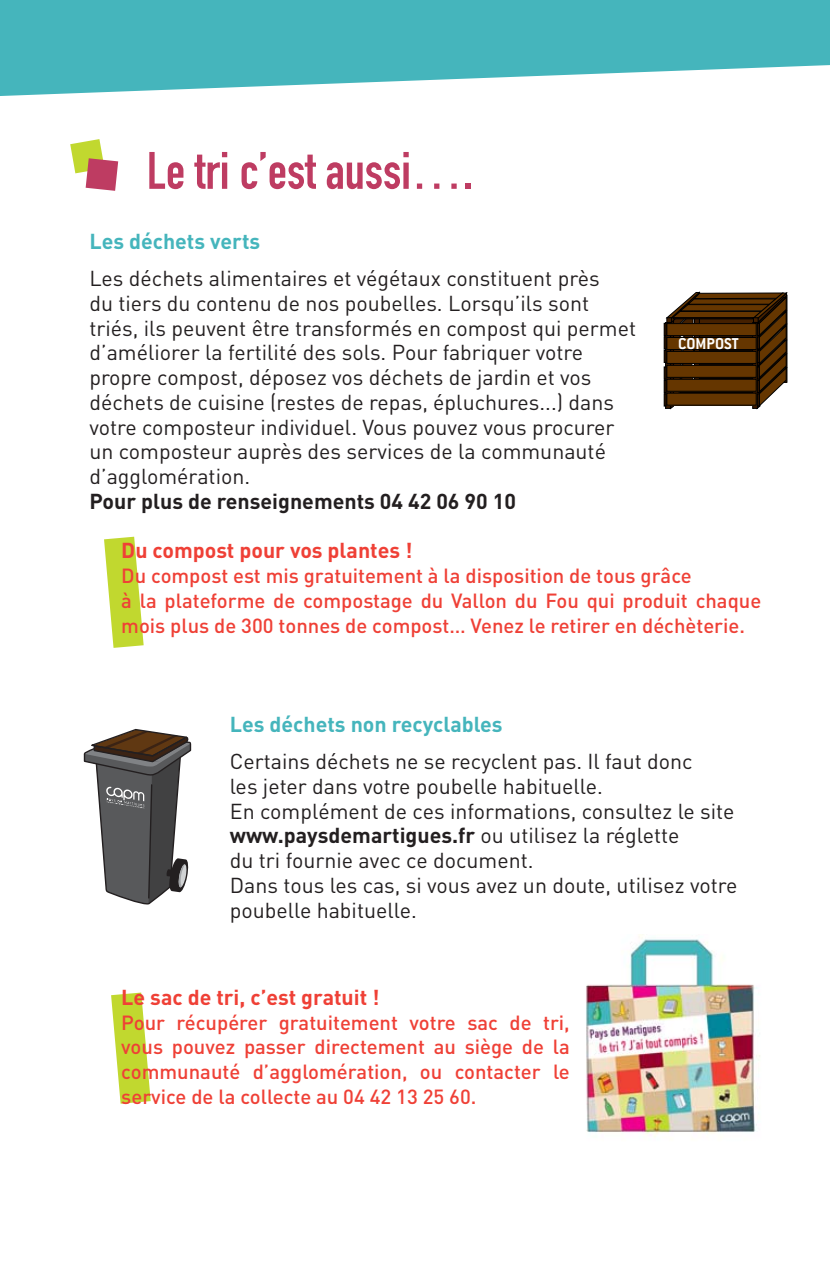
<style>
.page{position:relative;width:830px;height:1276px;background:#fff}
.page>*{position:absolute;margin:0;border:0;box-sizing:border-box;transform-origin:0 0}
.t1{font:51.75px "DIN Engschrift";color:#be3c62}
.t2{font:21.38px/24.8px "DIN";color:#231f20}
.t3{font:700 21.38px "DIN";color:#ef4036}
.t4{font:700 21.38px "DIN";color:#45b5bc}
.t5{font:700 21.38px "DIN";color:#231f20}
.t6{font:500 20.25px/24.8px "DIN";color:#ef4036}
.t7{font:700 17.32px "Conduit ITC";color:#fff}
.s1{font-weight:700}
</style>
<div class="page">
<svg style="left:104px;top:537px;width:40px;height:111px"></svg>
<svg style="left:111px;top:992px;width:40px;height:111px"></svg>
<svg style="left:0;top:0;width:829px;height:96px;fill:#45b5bc"></svg>
<svg style="left:70px;top:139px;width:48px;height:52px"></svg>
<svg style="left:663px;top:291px;width:125px;height:119px;background:#5e3f1c"></svg>
<div style="left:672px;top:317px;width:81px;height:2px;border:1px solid #000"></div>
<svg style="left:83px;top:728px;width:109px;height:177px"></svg>
<img style="left:586px;top:934px;width:174px;height:203px">
<h1 class="t1" style="left:147px;top:152px;width:327px">Le tri c’est aussi….</h1>
<p class="t4" style="left:89px;top:233px;width:172px">Les déchets verts</p>
<p class="t2" style="left:89px;top:268px;width:548px">Les déchets alimentaires et végétaux constituent près<br>du tiers du contenu de nos poubelles. Lorsqu’ils sont triés, ils peuvent être transformés en compost qui permet d’améliorer la fertilité des sols. Pour fabriquer votre propre compost, déposez vos déchets de jardin et vos déchets de cuisine (restes de repas, épluchures...) dans votre composteur individuel. Vous pouvez vous procurer un composteur auprès des services de la communauté d’agglomération.</p>
<p class="t5" style="left:89px;top:493px;width:428px">Pour plus de renseignements 04 42 06 90 10</p>
<p class="t3" style="left:121px;top:543px;width:293px">Du compost pour vos plantes !</p>
<p class="t6" style="left:121px;top:566px;width:641px">Du compost est mis gratuitement à la disposition de tous grâce<br>à la plateforme de compostage du Vallon du Fou qui produit chaque mois plus de 300 tonnes de compost… Venez le retirer en déchèterie.</p>
<p class="t7" style="left:678px;top:333px;width:62px">COMPOST</p>
<p class="t4" style="left:230px;top:716px;width:274px">Les déchets non recyclables</p>
<p class="t2" style="left:230px;top:751px;width:509px">Certains déchets ne se recyclent pas. Il faut donc<br>les jeter dans votre poubelle habituelle.<br>En complément de ces informations, consultez le site <span class="s1">www.paysdemartigues.fr</span> ou utilisez la réglette<br>du tri fournie avec ce document.<br>Dans tous les cas, si vous avez un doute, utilisez votre poubelle habituelle.</p>
<p class="t3" style="left:121px;top:989px;width:260px">Le sac de tri, c’est gratuit !</p>
<p class="t6" style="left:121px;top:1012px;width:450px;text-align:justify">Pour récupérer gratuitement votre sac de tri, vous pouvez passer directement au siège de la communauté d’agglomération, ou contacter le service de la collecte au 04 42 13 25 60.</p>
</div>
